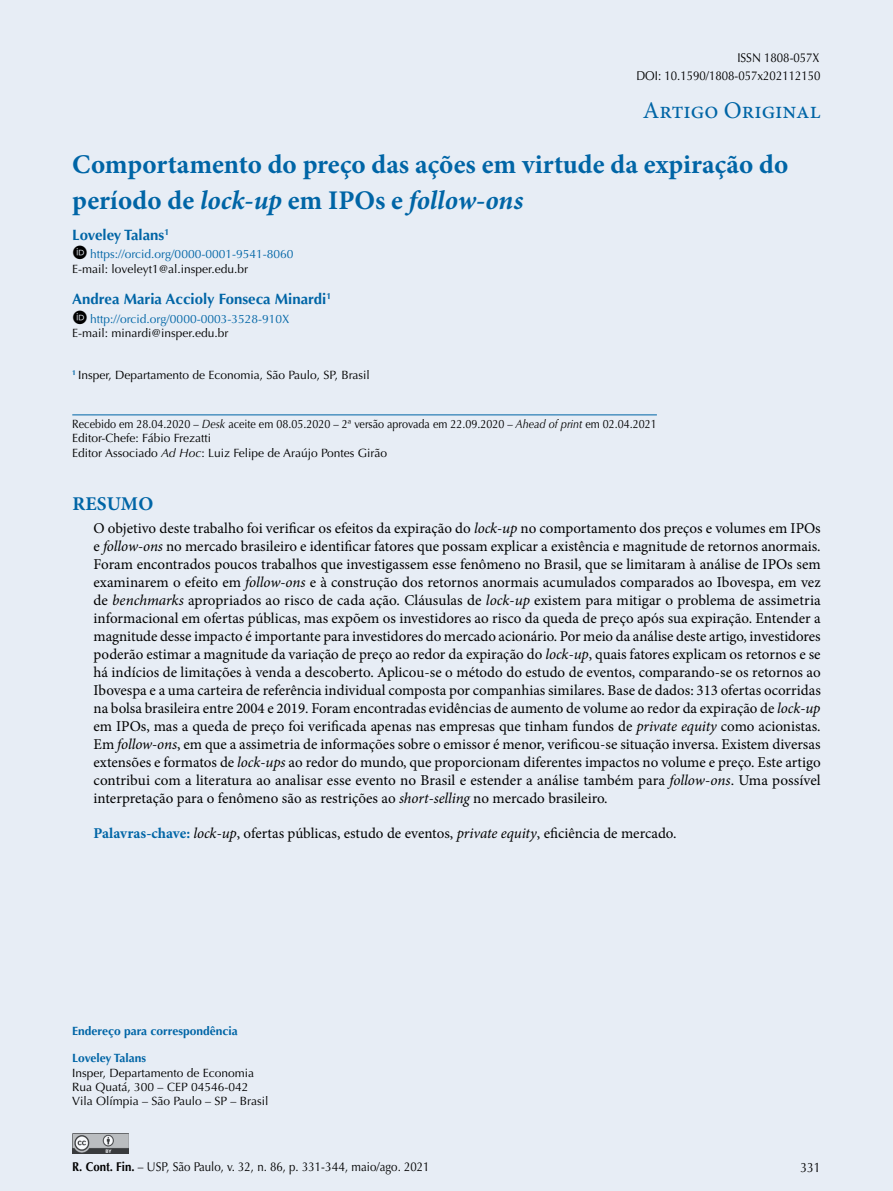
<style>
.page{position:relative;width:893px;height:1191px;background:#e7edf5}
.page>*{position:absolute;margin:0;border:0;box-sizing:border-box;transform-origin:0 0}
.t1{font:700 27px/36px "Minion Pro";color:#0065a6}
.t2{font:24px "Minion Pro";color:#0065a6}
.t3{font:700 19.5px "Minion Pro";letter-spacing:.005em;color:#0065a6}
.t4{font:15px/18px "Minion Pro";color:#000;text-align:justify}
.t5{font:700 15px "Optima LT Std";color:#0065a6}
.t6{font:13.5px "Optima LT Std";color:#000;scale:.9 1}
.t7{font:12.75px/18px "Optima LT Std";color:#000;text-align:right;scale:.9 1}
.t8{font:12px/14.4px "Optima LT Std";color:#000}
.t9{font:12px/14.4px "Optima LT Std";color:#000;scale:.9 1}
.t10{font:12px "Optima LT Std";color:#0065a6}
.t11{font:700 12px "Optima LT Std";color:#0065a6}
.s1{font-style:italic}
.s2{font-weight:700;color:#0065a6}
.s3{font-weight:700}
.s4{font-style:inherit}
</style>
<div class="page">
<img style="left:72px;top:1133px;width:56px;height:20px">
<hr style="left:72px;top:414px;width:585px;height:1px;background:#0065a6">
<p class="t7" style="left:636px;top:49px;width:206px">ISSN 1808-057X<br>DOI: 10.1590/1808-057x202112150</p>
<h2 class="t2" style="left:643px;top:94px;width:179px">Artigo Original</h2>
<h1 class="t1" style="left:72px;top:146px;width:717px">Comportamento do preço das ações em virtude da expiração do período de <span class="s1">lock-up</span> em IPOs e <span class="s1">follow-ons</span></h1>
<p class="t5" style="left:72px;top:226px;width:99px">Loveley Talans<sup>1</sup></p>
<p class="t10" style="left:90px;top:247px;width:205px">https://orcid.org/0000-0001-9541-8060</p>
<p class="t8" style="left:72px;top:262px;width:177px">E-mail: loveleyt1@al.insper.edu.br</p>
<p class="t5" style="left:72px;top:290px;width:260px">Andrea Maria Accioly Fonseca Minardi<sup>1</sup></p>
<p class="t10" style="left:90px;top:311px;width:201px">http://orcid.org/0000-0003-3528-910X</p>
<p class="t8" style="left:72px;top:326px;width:158px">E-mail: minardi@insper.edu.br</p>
<p class="t8" style="left:72px;top:368px;width:299px"><sup>1</sup> Insper, Departamento de Economia, São Paulo, SP, Brasil</p>
<p class="t9" style="left:72px;top:417px;width:651px">Recebido em 28.04.2020 – <span class="s1">Desk</span> aceite em 08.05.2020 – 2ª versão aprovada em 22.09.2020 – <span class="s1">Ahead of print</span> em 02.04.2021<br>Editor-Chefe: Fábio Frezatti<br>Editor Associado <span class="s1">Ad Hoc</span>: Luiz Felipe de Araújo Pontes Girão</p>
<h3 class="t3" style="left:72px;top:490px;width:82px">RESUMO</h3>
<p class="t4" style="left:94px;top:519px;width:729px">O objetivo deste trabalho foi verificar os efeitos da expiração do <span class="s1">lock-up</span> no comportamento dos preços e volumes em IPOs e <span class="s1">follow-ons</span> no mercado brasileiro e identificar fatores que possam explicar a existência e magnitude de retornos anormais.<br>Foram encontrados poucos trabalhos que investigassem esse fenômeno no Brasil, que se limitaram à análise de IPOs sem examinarem o efeito em <span class="s1">follow-ons</span> e à construção dos retornos anormais acumulados comparados ao Ibovespa, em vez de <span class="s1">benchmarks</span> apropriados ao risco de cada ação. Cláusulas de <span class="s1">lock-up</span> existem para mitigar o problema de assimetria informacional em ofertas públicas, mas expõem os investidores ao risco da queda de preço após sua expiração. Entender a magnitude desse impacto é importante para investidores do mercado acionário. Por meio da análise deste artigo, investidores poderão estimar a magnitude da variação de preço ao redor da expiração do <span class="s1">lock-up</span>, quais fatores explicam os retornos e se há indícios de limitações à venda a descoberto. Aplicou-se o método do estudo de eventos, comparando-se os retornos ao Ibovespa e a uma carteira de referência individual composta por companhias similares. Base de dados: 313 ofertas ocorridas na bolsa brasileira entre 2004 e 2019. Foram encontradas evidências de aumento de volume ao redor da expiração de <span class="s1">lock-up </span>em IPOs, mas a queda de preço foi verificada apenas nas empresas que tinham fundos de <span class="s1">private equity</span> como acionistas.<br>Em <span class="s1">follow-ons</span>, em que a assimetria de informações sobre o emissor é menor, verificou-se situação inversa. Existem diversas extensões e formatos de <span class="s1">lock-ups</span> ao redor do mundo, que proporcionam diferentes impactos no volume e preço. Este artigo contribui com a literatura ao analisar esse evento no Brasil e estender a análise também para <span class="s1">follow-ons</span>. Uma possível interpretação para o fenômeno são as restrições ao <span class="s1">short-selling</span> no mercado brasileiro.</p>
<p class="t4" style="left:94px;top:824px;width:584px"><span class="s2">Palavras-chave:</span> <span class="s1">lock-up</span>, ofertas públicas, estudo de eventos, <span class="s1">private equity</span>, eficiência de mercado.</p>
<p class="t11" style="left:72px;top:1024px;width:167px">Endereço para correspondência</p>
<p class="t11" style="left:72px;top:1051px;width:75px">Loveley Talans</p>
<p class="t8" style="left:72px;top:1065px;width:198px">Insper, Departamento de Economia<br>Rua Quatá, 300 – CEP 04546-042<br>Vila Olímpia – São Paulo – SP – Brasil</p>
<p class="t7" style="left:72px;top:1158px;width:398px"><span class="s3">R. Cont. Fin.</span> – USP, São Paulo, v. 32, n. 86, p. 331-<span class="s4">344</span>, maio<span class="s4">/</span>ago. 2021</p>
<p class="t6" style="left:800px;top:1160px;width:24px">331</p>
</div>
